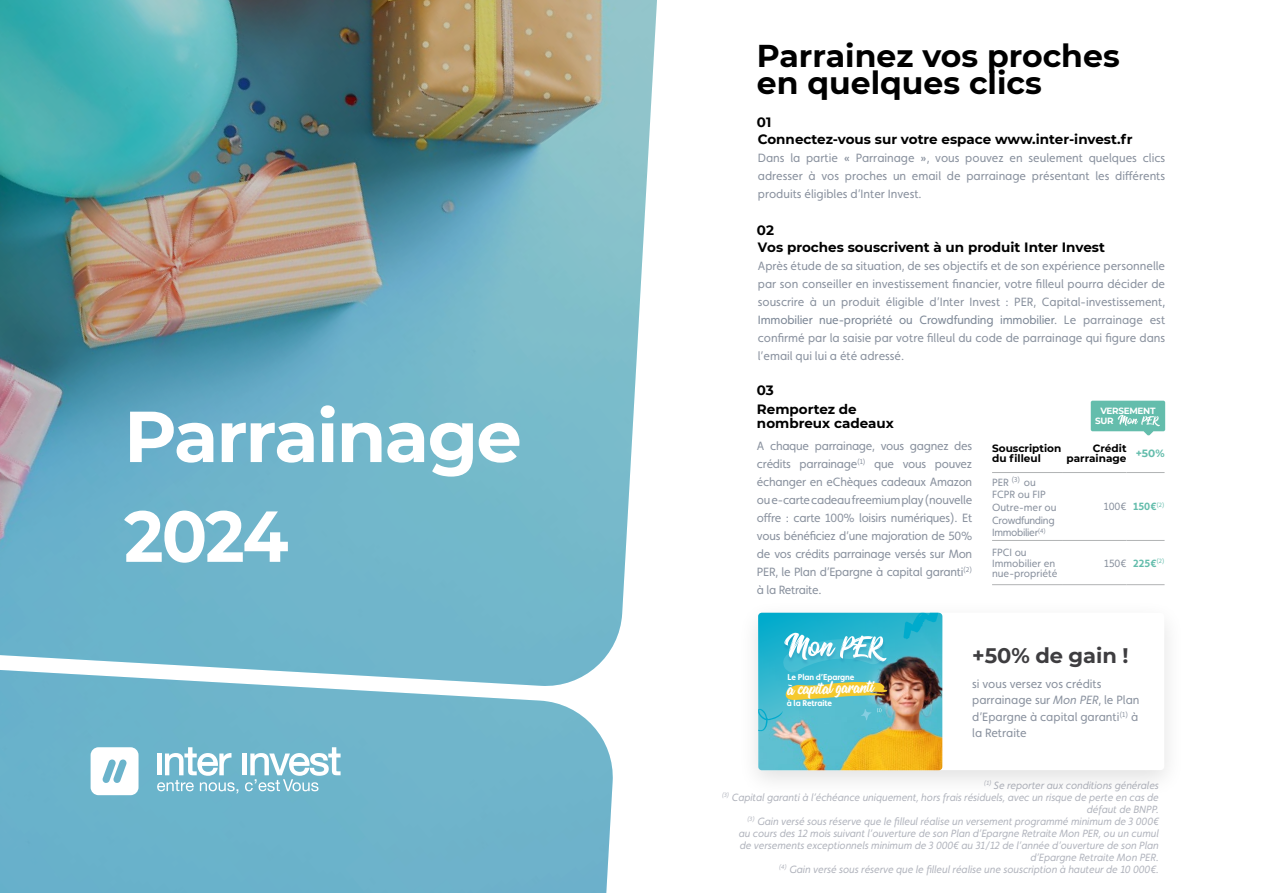
<style>
.page{position:relative;width:1263px;height:893px;background:#fff}
.page>*{position:absolute;margin:0;border:0;box-sizing:border-box;transform-origin:0 0}
.t1{font:700 72px/99.8px "Montserrat";letter-spacing:-.025em;color:#fff}
.t2{font:700 31.5px/27px "Montserrat";color:#000}
.t3{font:22.35px "Oraqle";color:#fff}
.t4{font:700 21px "Montserrat";color:#3e3d40}
.t5{font:700 13.5px "Montserrat";color:#000}
.t6{font:700 13.5px "Montserrat";color:#000;scale:.94 1}
.t7{font:12px/18px "Faricy New";color:#89919e;text-align:justify}
.t8{font:italic 10.5px/12px "Faricy New";color:#b1b4bd;text-align:right}
.t9{font:10.5px/12.6px "Faricy New";letter-spacing:-.03em;color:#89919e}
.t10{font:10.5px/10.5px "Faricy New";color:#89919e}
.t11{font:700 10.5px/10.5px "Montserrat";color:#000}
.t12{font:700 10.5px "Montserrat";color:#64bdac}
.t13{font:700 9px "Montserrat";letter-spacing:-.03em;color:#fff}
.t14{font:700 8.4px "Faricy New";letter-spacing:-.01em;color:#fff}
.s1{color:#7b8695}
.s2{font-weight:700;color:#64bdac}
.s3{font-style:italic}
</style>
<div class="page">
<img style="left:0;top:0;width:657px;height:659px">
<svg style="left:0;top:659px;width:613px;height:234px;background:#79b9cf"></svg>
<svg style="left:157px;top:747px;width:81px;height:47px"></svg>
<hr style="left:243px;top:753px;width:4px;height:22px;background:#fff">
<svg style="left:245px;top:747px;width:96px;height:44px"></svg>
<svg style="left:91px;top:747px;width:48px;height:48px"></svg>
<hr style="left:992px;top:472px;width:71px;height:1px;background:#b1b3b4">
<hr style="left:1063px;top:472px;width:63px;height:1px;background:#b1b3b4">
<hr style="left:1126px;top:472px;width:38px;height:1px;background:#b1b3b4">
<hr style="left:992px;top:540px;width:71px;height:1px;background:#b1b3b4">
<hr style="left:1063px;top:540px;width:63px;height:1px;background:#b1b3b4">
<hr style="left:1126px;top:540px;width:38px;height:1px;background:#b1b3b4">
<hr style="left:992px;top:584px;width:71px;height:1px;background:#b1b3b4">
<hr style="left:1063px;top:584px;width:63px;height:1px;background:#b1b3b4">
<hr style="left:1126px;top:584px;width:38px;height:1px;background:#b1b3b4">
<svg style="left:1091px;top:401px;width:74px;height:35px;background:#81c9bb"></svg>
<div style="left:737px;top:599px;width:448px;height:200px;background:#000;opacity:.12"></div>
<div style="left:758px;top:613px;width:406px;height:157px;background:#fff;border-radius:4px"></div>
<img style="left:758px;top:613px;width:184px;height:157px">
<h1 class="t1" style="left:124px;top:383px;width:399px">Parrainage<br>2024</h1>
<h2 class="t2" style="left:757px;top:40px;width:364px">Parrainez vos proches en quelques clics</h2>
<p class="t5" style="left:757px;top:112px;width:16px">01</p>
<p class="t5" style="left:758px;top:129px;width:376px">Connectez-vous sur votre espace www.inter-invest.fr</p>
<p class="t7" style="left:758px;top:149px;width:409px">Dans la partie « Parrainage », vous pouvez en seulement quelques clics adresser à vos proches un email de parrainage présentant les différents produits éligibles d’Inter Invest.</p>
<p class="t5" style="left:757px;top:220px;width:19px">02</p>
<p class="t6" style="left:758px;top:237px;width:371px">Vos proches souscrivent à un produit Inter Invest</p>
<p class="t7" style="left:758px;top:257px;width:409px">Après étude de sa situation, de ses objectifs et de son expérience personnelle par son conseiller en investissement financier, votre filleul pourra décider de souscrire à un produit éligible d’Inter Invest : PER, Capital-investissement<span class="s1">, Immobilier nue-propriété ou Crowdfunding immobilier</span>. Le parrainage est confirmé par la saisie par votre filleul du code de parrainage qui figure dans l’email qui lui a été adressé.</p>
<p class="t5" style="left:757px;top:380px;width:19px">03</p>
<p class="t5" style="left:757px;top:399px;width:101px">Remportez de</p>
<p class="t13" style="left:1100px;top:404px;width:57px">VERSEMENT</p>
<p class="t5" style="left:757px;top:413px;width:138px">nombreux cadeaux</p>
<p class="t7" style="left:757px;top:437px;width:217px">A chaque parrainage, vous gagnez des crédits parrainage<sup>(1)</sup> que vous pouvez échanger en eChèques cadeaux Amazon ou e-carte cadeau freemium play (nouvelle offre : carte 100% loisirs numériques). Et vous bénéficiez d’une majoration de 50% de vos crédits parrainage versés sur Mon PER, le Plan d’Epargne à capital garanti<sup>(2) </sup>à la Retraite.</p>
<p class="t13" style="left:1095px;top:415px;width:20px">SUR</p>
<p class="t11" style="left:992px;top:442px;width:71px">Souscription du filleul</p>
<p class="t11" style="left:1066px;top:442px;width:61px;text-align:right">Crédit parrainage</p>
<p class="t12" style="left:1136px;top:446px;width:30px">+50%</p>
<p class="t9" style="left:992px;top:476px;width:66px">PER <sup>(3)</sup> ou<br>FCPR ou FIP<br>Outre-mer ou<br>Crowdfunding<br>Immobilier<sup>(4)</sup></p>
<p class="t10" style="left:1104px;top:501px;width:62px">100€ <span class="s2">150€</span><sup>(2)</sup></p>
<p class="t10" style="left:992px;top:547px;width:67px">FPCI ou<br>Immobilier en nue-propriété</p>
<p class="t10" style="left:1104px;top:558px;width:62px">150€ <span class="s2">225€</span><sup>(2)</sup></p>
<p class="t14" style="left:787px;top:671px;width:69px">Le Plan d’Epargne</p>
<p class="t14" style="left:787px;top:698px;width:47px">à la Retraite</p>
<h3 class="t3" style="left:787px;top:677px;width:88px;rotate:-1deg">à capital garanti</h3>
<h3 class="t4" style="left:972px;top:640px;width:158px">+50% de gain !</h3>
<p class="t7" style="left:972px;top:675px;width:169px;line-height:16.5px;text-align:left">si vous versez vos crédits parrainage sur <span class="s3">Mon PER</span>, le Plan d’Epargne à capital garanti<sup>(1)</sup> à la Retraite</p>
<p class="t8" style="left:722px;top:779px;width:439px"><sup>(1)</sup> Se reporter aux conditions générales<br><sup>(3)</sup> Capital garanti à l’échéance uniquement, hors frais résiduels, avec un risque de perte en cas de défaut de BNPP.<br><sup>(3)</sup> Gain versé sous réserve que le filleul réalise un versement programmé minimum de 3 000€<br>au cours des 12 mois suivant l’ouverture de son Plan d’Epargne Retraite Mon PER, ou un cumul<br>de versements exceptionnels minimum de 3 000€ au 31/12 de l’année d’ouverture de son Plan d’Epargne Retraite Mon PER.<br><sup>(4)</sup> Gain versé sous réserve que le filleul réalise une souscription à hauteur de 10 000€.</p>
</div>
